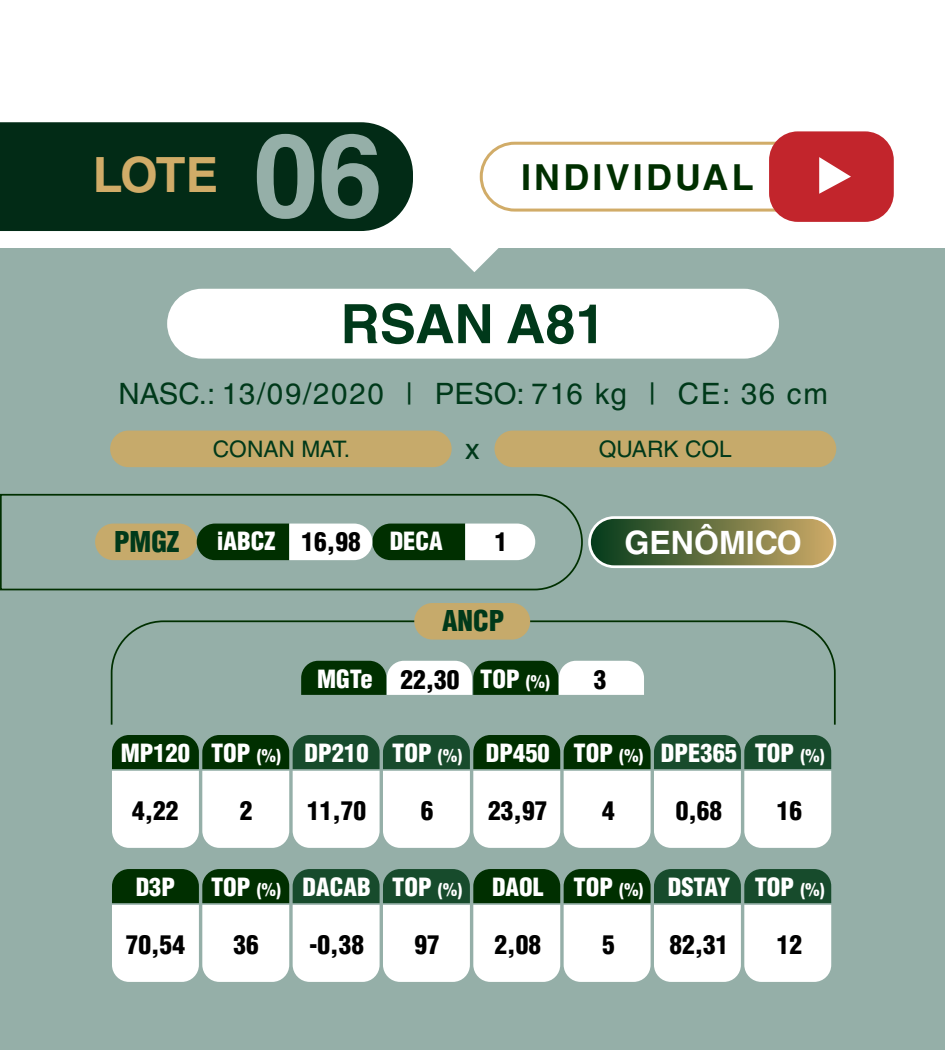
<style>
.page{position:relative;width:945px;height:1050px;background:#fff}
.page>*{position:absolute;margin:0;border:0;box-sizing:border-box;transform-origin:0 0}
.t1{font:700 116.64px "Helvetica LT Std";color:#95afa8}
.t2{font:700 54.25px "Helvetica LT Std";color:#00391a}
.t3{font:700 48.65px "Helvetica LT Std";color:#d1ac68}
.t4{font:700 35.88px "Helvetica LT Std";letter-spacing:.09em;color:#002f00}
.t5{font:700 32.11px "Helvetica LT Std";color:#fff}
.t6{font:29.4px "Helvetica LT Std";letter-spacing:.04em;color:#00391a}
.t7{font:28.88px "Helvetica LT Std";color:#00391a}
.t8{font:900 condensed 28px "Helvetica LT Std";color:#00391a}
.t9{font:900 condensed 25.38px "Helvetica LT Std";color:#000}
.t10{font:900 condensed 24.5px "Helvetica LT Std";color:#fff}
.t11{font:22.75px "Helvetica LT Std";color:#00391a}
.s1{font-size:25.38px;color:#000}
.s2{font-size:17.5px}
</style>
<div class="page">
<div style="left:0;top:248px;width:945px;height:802px;background:#95afa8"></div>
<div style="left:110px;top:431px;width:342px;height:36px;background:#c6aa6b;border-radius:18px"></div>
<div style="left:495px;top:431px;width:341px;height:36px;background:#c6aa6b;border-radius:18px"></div>
<div style="left:0;top:122px;width:413px;height:109px;background:#022b16"></div>
<div style="left:480px;top:142px;width:341px;height:70px;border:3px solid #d1ac68;border-radius:33px"></div>
<svg style="left:0;top:493px;width:583px;height:98px"></svg>
<div style="left:769px;top:131px;width:125px;height:91px;background:#c2252c;border-radius:29px"></div>
<svg style="left:819px;top:157px;width:32px;height:37px"></svg>
<div style="left:414px;top:603px;width:116px;height:37px;background:#c6aa6b;border-radius:18px"></div>
<div style="left:167px;top:289px;width:612px;height:70px;background:#fff;border-radius:35px"></div>
<svg style="left:110px;top:620px;width:726px;height:105px"></svg>
<svg style="left:112px;top:735px;width:719px;height:113px;background:#b3c3b7"></svg>
<svg style="left:112px;top:869px;width:719px;height:113px;background:#b3c3b7"></svg>
<svg style="left:450px;top:248px;width:49px;height:24px"></svg>
<div style="left:590px;top:518px;width:245px;height:49px;background:linear-gradient(to right,#093f1f,#cdab68);border-radius:25px"></div>
<div style="left:588px;top:516px;width:248px;height:52px;border:3px solid #fff;border-radius:25px"></div>
<h1 class="t1" style="left:253px;top:104px;width:131px">06</h1>
<h3 class="t3" style="left:93px;top:145px;width:127px">LOTE</h3>
<h3 class="t4" style="left:521px;top:155px;width:234px">INDIVIDUAL</h3>
<h2 class="t2" style="left:341px;top:291px;width:267px">RSAN A81</h2>
<p class="t6" style="left:118px;top:376px;width:711px">NASC.: 13/09/2020 | PESO: 716 kg | CE: 36 cm</p>
<p class="t11" style="left:213px;top:436px;width:139px">CONAN MAT.</p>
<p class="t11" style="left:599px;top:436px;width:134px">QUARK COL</p>
<p class="t7" style="left:465px;top:432px;width:16px">x</p>
<p class="t8" style="left:114px;top:524px;width:67px">PMGZ</p>
<p class="t10" style="left:217px;top:526px;width:227px">iABCZ <span class="s1">16,98</span> DECA</p>
<p class="t9" style="left:495px;top:525px;width:14px">1</p>
<h3 class="t5" style="left:624px;top:523px;width:179px">GENÔMICO</h3>
<p class="t8" style="left:442px;top:603px;width:64px">ANCP</p>
<p class="t10" style="left:317px;top:664px;width:234px">MGTe <span class="s1">22,30</span> TOP <span class="s2">(%)</span></p>
<p class="t9" style="left:594px;top:663px;width:14px">3</p>
<p class="t10" style="left:121px;top:738px;width:705px">MP120 TOP <span class="s2">(%)</span> DP210 TOP <span class="s2">(%)</span> DP450 TOP <span class="s2">(%)</span> DPE365 TOP <span class="s2">(%)</span></p>
<p class="t9" style="left:132px;top:794px;width:48px">4,22</p>
<p class="t9" style="left:240px;top:794px;width:14px">2</p>
<p class="t9" style="left:307px;top:794px;width:61px">11,70</p>
<p class="t9" style="left:421px;top:794px;width:14px">6</p>
<p class="t9" style="left:488px;top:794px;width:61px">23,97</p>
<p class="t9" style="left:602px;top:794px;width:14px">4</p>
<p class="t9" style="left:676px;top:794px;width:48px">0,68</p>
<p class="t9" style="left:777px;top:794px;width:27px">16</p>
<p class="t10" style="left:136px;top:871px;width:41px">D3P</p>
<p class="t10" style="left:211px;top:871px;width:615px">TOP <span class="s2">(%)</span> DACAB TOP <span class="s2">(%)</span> DAOL TOP <span class="s2">(%)</span> DSTAY TOP <span class="s2">(%)</span></p>
<p class="t9" style="left:126px;top:928px;width:61px">70,54</p>
<p class="t9" style="left:233px;top:928px;width:27px">36</p>
<p class="t9" style="left:309px;top:928px;width:56px">-0,38</p>
<p class="t9" style="left:415px;top:928px;width:27px">97</p>
<p class="t9" style="left:495px;top:928px;width:48px">2,08</p>
<p class="t9" style="left:602px;top:928px;width:14px">5</p>
<p class="t9" style="left:669px;top:928px;width:61px">82,31</p>
<p class="t9" style="left:777px;top:928px;width:27px">12</p>
</div>
